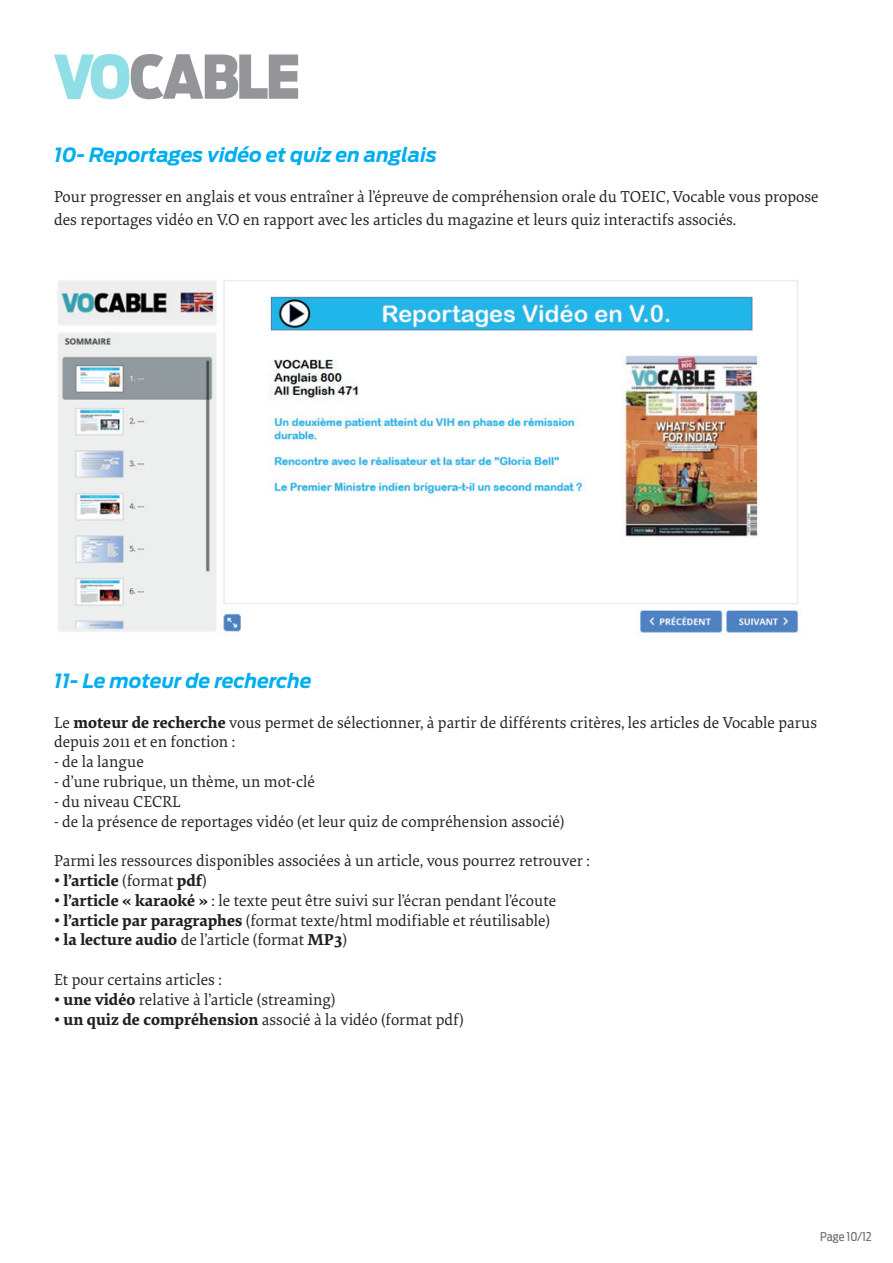
<style>
.page{position:relative;width:893px;height:1263px;background:#fff}
.page>*{position:absolute;margin:0;border:0;box-sizing:border-box;transform-origin:0 0}
.t1{font:italic 700 19.5px "Antenna";color:#00aeef}
.t2{font:16.5px/23.4px "Elena";color:#231f20}
.t3{font:700 16.5px "Elena";color:#231f20}
.t4{font:12px "Antenna Cond";letter-spacing:-.01em;color:#6c6d70}
.s1{font-weight:700}
.s2{font-weight:400}
</style>
<div class="page">
<svg style="left:54px;top:54px;width:244px;height:45px"></svg>
<img style="left:58px;top:280px;width:743px;height:353px">
<p class="t1" style="left:54px;top:144px;width:384px">10- Reportages vidéo et quiz en anglais</p>
<p class="t2" style="left:54px;top:184px;width:766px">Pour progresser en anglais et vous entraîner à l’épreuve de compréhension orale du TOEIC, Vocable vous propose des reportages vidéo en V.O en rapport avec les articles du magazine et leurs quiz interactifs associés.</p>
<p class="t1" style="left:54px;top:669px;width:259px">11- Le moteur de recherche</p>
<p class="t2" style="left:54px;top:712px;width:765px;line-height:19.8px">Le <span class="s1">moteur de recherche</span> vous permet de sélectionner, à partir de différents critères, les articles de Vocable parus depuis 2011 et en fonction :</p>
<p class="t2" style="left:54px;top:749px;width:91px">- de la langue</p>
<p class="t2" style="left:54px;top:769px;width:262px">- d’une rubrique, un thème, un mot-clé</p>
<p class="t2" style="left:54px;top:789px;width:128px">- du niveau CECRL</p>
<p class="t2" style="left:54px;top:809px;width:512px">- de la présence de reportages vidéo (et leur quiz de compréhension associé)</p>
<p class="t2" style="left:54px;top:848px;width:537px">Parmi les ressources disponibles associées à un article, vous pourrez retrouver :</p>
<p class="t3" style="left:54px;top:868px;width:154px"><span class="s2">•</span> l’article <span class="s2">(format</span> pdf<span class="s2">)</span></p>
<p class="t2" style="left:54px;top:888px;width:504px">• <span class="s1">l’article « karaoké »</span> : le texte peut être suivi sur l’écran pendant l’écoute</p>
<p class="t2" style="left:54px;top:908px;width:498px">• <span class="s1">l’article par paragraphes</span> (format texte/html modifiable et réutilisable)</p>
<p class="t2" style="left:54px;top:928px;width:295px">• <span class="s1">la lecture audio</span> de l’article (format <span class="s1">MP3</span>)</p>
<p class="t2" style="left:54px;top:967px;width:169px">Et pour certains articles :</p>
<p class="t2" style="left:54px;top:987px;width:283px">• <span class="s1">une vidéo</span> relative à l’article (streaming)</p>
<p class="t2" style="left:54px;top:1007px;width:411px">• <span class="s1">un quiz de compréhension</span> associé à la vidéo (format pdf)</p>
<p class="t4" style="left:820px;top:1230px;width:53px">Page 10/12</p>
</div>
